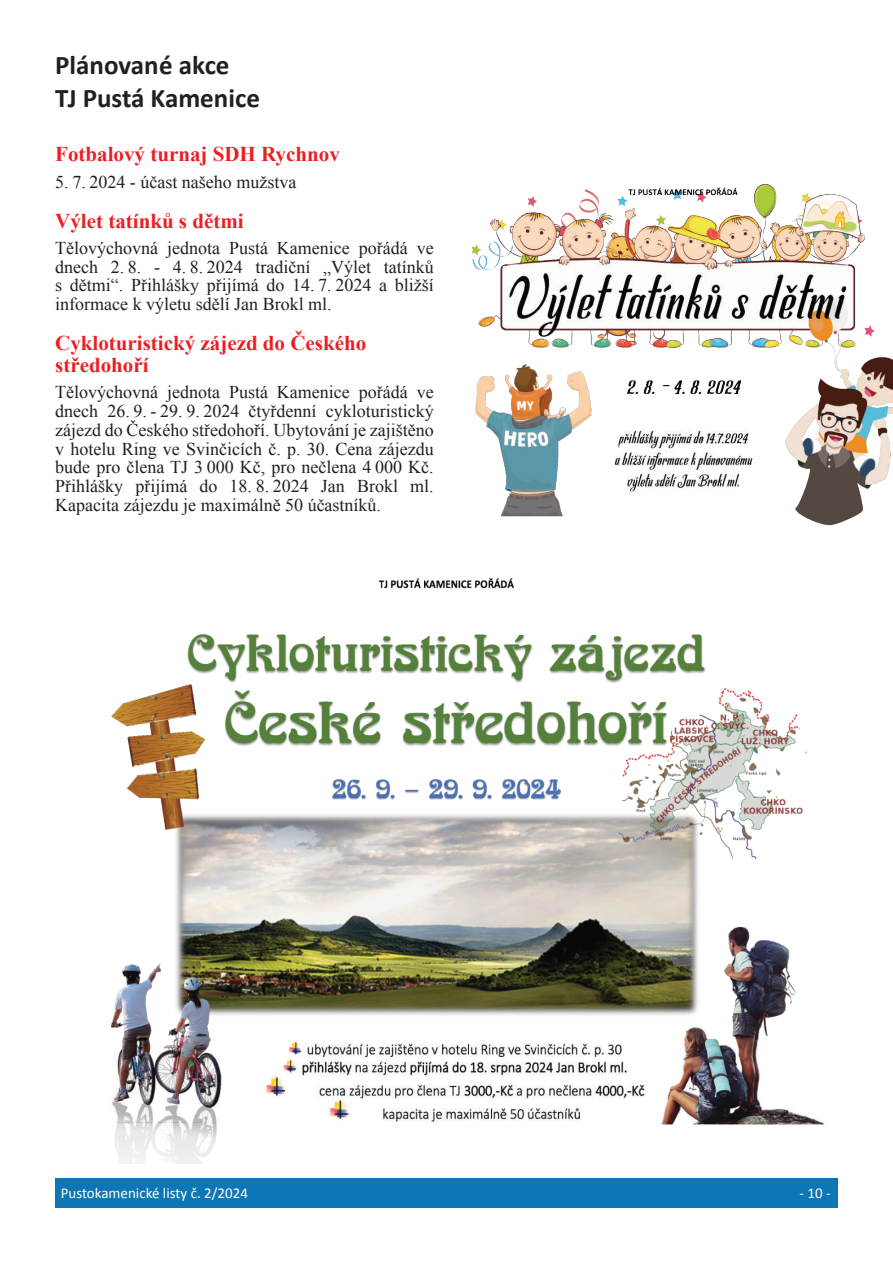
<style>
.page{position:relative;width:893px;height:1263px;background:#fff}
.page>*{position:absolute;margin:0;border:0;box-sizing:border-box;transform-origin:0 0}
.t1{font:700 27px/33px "Calibri";color:#231f20}
.t2{font:700 21px/21.9px "Times New Roman";color:#ee1d23}
.t3{font:18px/18.8px "Times New Roman";color:#231f20;text-align:justify}
.t4{font:15px "Calibri";color:#fff}
</style>
<div class="page">
<div style="left:55px;top:1178px;width:783px;height:30px;background:#0c77b4"></div>
<img style="left:471px;top:184px;width:422px;height:342px">
<img style="left:111px;top:578px;width:714px;height:585px">
<h1 class="t1" style="left:55px;top:50px;width:206px">Plánované akce<br>TJ Pustá Kamenice</h1>
<p class="t2" style="left:55px;top:146px;width:286px">Fotbalový turnaj SDH Rychnov</p>
<p class="t3" style="left:55px;top:174px;width:243px">5. 7. 2024 - účast našeho mužstva</p>
<p class="t2" style="left:55px;top:212px;width:190px">Výlet tatínků s dětmi</p>
<p class="t3" style="left:55px;top:240px;width:380px">Tělovýchovná jednota Pustá Kamenice pořádá ve dnech 2. 8. - 4. 8. 2024 tradiční „Výlet tatínků s dětmi“. Přihlášky přĳímá do 14. 7. 2024 a bližší informace k výletu sdělí Jan Brokl ml.</p>
<p class="t2" style="left:55px;top:334px;width:312px">Cykloturistický zájezd do Českého středohoří</p>
<p class="t3" style="left:55px;top:385px;width:380px">Tělovýchovná jednota Pustá Kamenice pořádá ve dnech 26. 9. - 29. 9. 2024 čtyřdenní cykloturistický zájezd do Českého středohoří. Ubytování je zajištěno v hotelu Ring ve Svinčicích č. p. 30. Cena zájezdu bude pro člena TJ 3 000 Kč, pro nečlena 4 000 Kč.<br>Přihlášky přĳímá do 18. 8. 2024 Jan Brokl ml.<br>Kapacita zájezdu je maximálně 50 účastníků.</p>
<p class="t4" style="left:61px;top:1187px;width:189px">Pustokamenické listy č. 2/2024</p>
<p class="t4" style="left:799px;top:1186px;width:33px">- 10 -</p>
</div>
